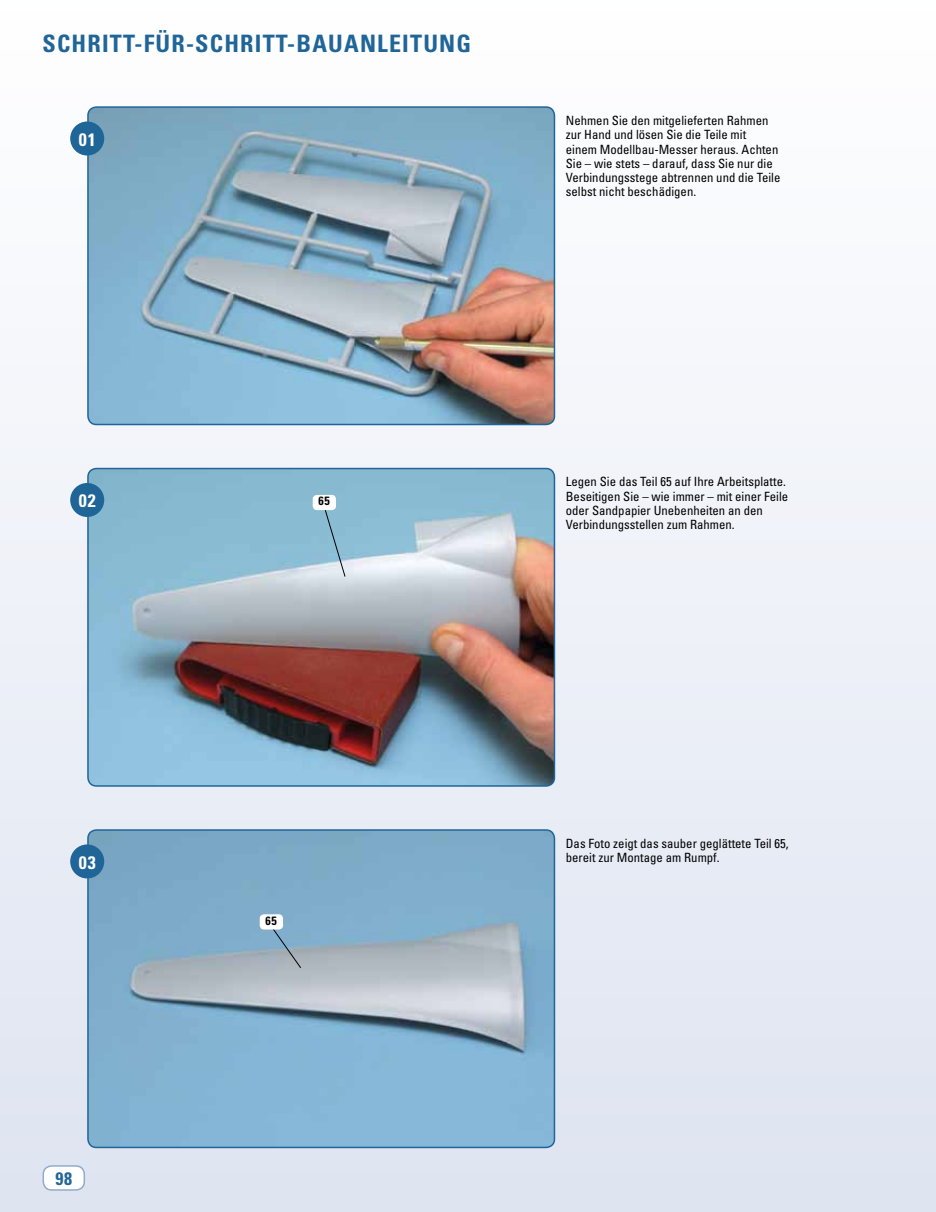
<style>
.page{position:relative;width:936px;height:1212px;background:#fff}
.page>*{position:absolute;margin:0;border:0;box-sizing:border-box;transform-origin:0 0}
.t1{font:700 condensed 24px "Univers";letter-spacing:.05em;color:#206598}
.t2{font:700 condensed 18px "Univers";color:#fff}
.t3{font:700 condensed 18px "Univers";color:#206598}
.t4{font:condensed 12.75px/14.2px "Univers";color:#000}
.t5{font:700 condensed 12px "Univers";color:#000}
</style>
<div class="page">
<div style="left:0;top:0;width:935px;height:1212px;background:linear-gradient(to bottom,#fff,#dee4f0)"></div>
<div style="left:43px;top:1166px;width:41px;height:24px;background:#fff;border-radius:9px"></div>
<div style="left:43px;top:1165px;width:42px;height:26px;border:2px solid #93aacb;border-radius:9px"></div>
<img style="left:88px;top:830px;width:466px;height:317px">
<div style="left:87px;top:829px;width:468px;height:319px;border:2px solid #206598;border-radius:9px"></div>
<div style="left:70px;top:844px;width:34px;height:34px;background:#206598;border-radius:50%"></div>
<img style="left:88px;top:107px;width:466px;height:317px">
<div style="left:87px;top:106px;width:468px;height:319px;border:2px solid #206598;border-radius:9px"></div>
<div style="left:70px;top:121px;width:34px;height:35px;background:#206598;border-radius:50%"></div>
<img style="left:88px;top:468px;width:466px;height:318px">
<div style="left:87px;top:468px;width:468px;height:319px;border:2px solid #206598;border-radius:9px"></div>
<div style="left:70px;top:483px;width:34px;height:34px;background:#206598;border-radius:50%"></div>
<svg style="left:323px;top:506px;width:23px;height:71px;background:#97bdd0"></svg>
<div style="left:313px;top:495px;width:23px;height:15px;background:#fff;border-radius:4px"></div>
<svg style="left:270px;top:925px;width:32px;height:44px"></svg>
<div style="left:260px;top:914px;width:23px;height:15px;background:#fff;border-radius:4px"></div>
<h1 class="t1" style="left:43px;top:29px;width:30px">SCHR</h1>
<h1 class="t1" style="left:102px;top:29px;width:123px">ITT-FÜR-SCHR</h1>
<h1 class="t1" style="left:255px;top:29px;width:218px">ITT-BAUANLEITUNG</h1>
<h2 class="t2" style="left:79px;top:128px;width:18px">01</h2>
<p class="t4" style="left:566px;top:113px;width:216px">Nehmen Sie den mitgelieferten Rahmen zur Hand und lösen Sie die Teile mit einem Modellbau-Messer heraus. Achten Sie – wie stets – darauf, dass Sie nur die Verbindungsstege abtrennen und die Teile selbst nicht beschädigen.</p>
<h2 class="t2" style="left:79px;top:490px;width:18px">02</h2>
<p class="t5" style="left:318px;top:494px;width:13px">65</p>
<p class="t4" style="left:566px;top:475px;width:224px">Legen Sie das Teil 65 auf Ihre Arbeitsplatte.<br>Beseitigen Sie – wie immer – mit einer Feile oder Sandpapier Unebenheiten an den Verbindungsstellen zum Rahmen.</p>
<h2 class="t2" style="left:79px;top:851px;width:18px">03</h2>
<h2 class="t3" style="left:55px;top:1167px;width:18px">98</h2>
<p class="t5" style="left:265px;top:913px;width:13px">65</p>
<p class="t4" style="left:566px;top:836px;width:224px">Das Foto zeigt das sauber geglättete Teil 65, bereit zur Montage am Rumpf.</p>
</div>
